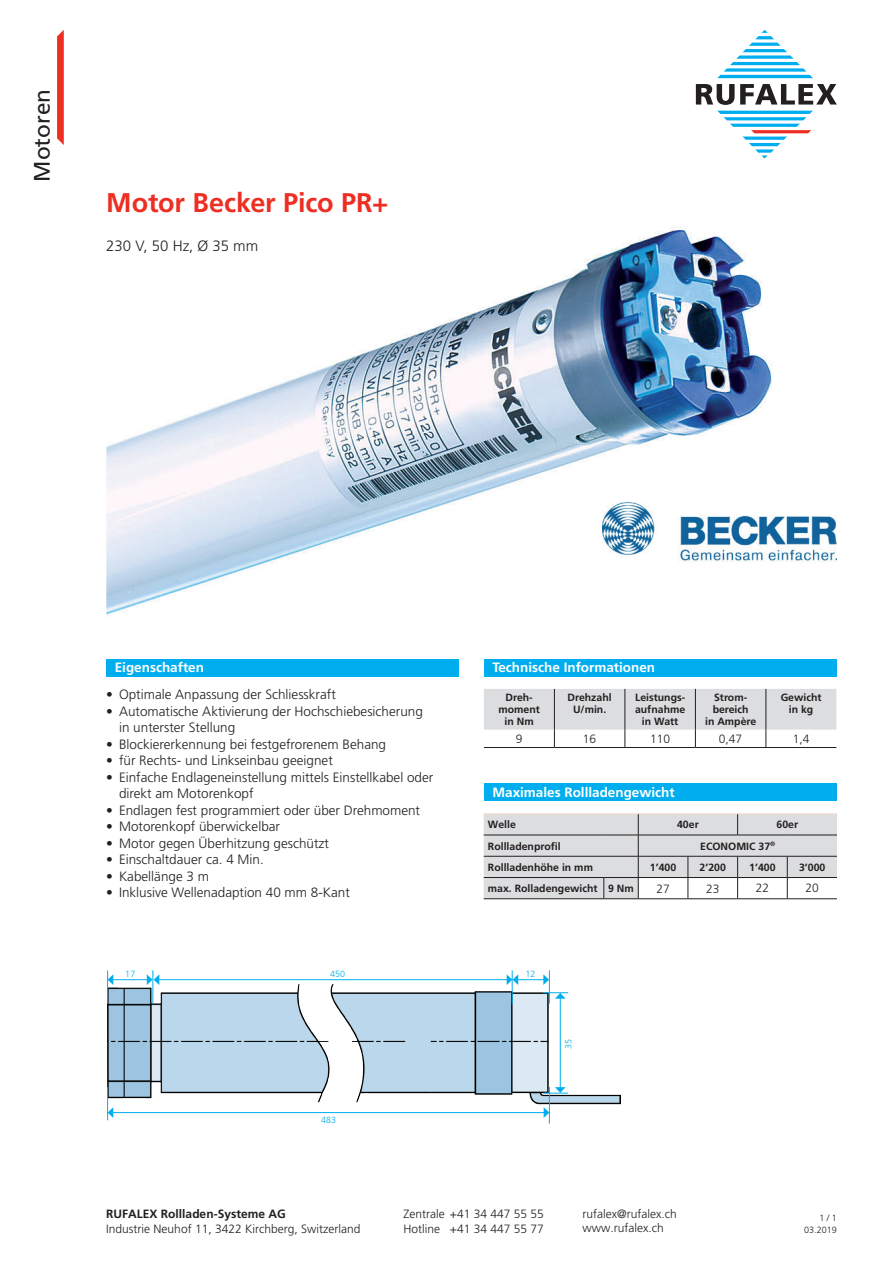
<style>
.page{position:relative;width:893px;height:1263px;background:#fff}
.page>*{position:absolute;margin:0;border:0;box-sizing:border-box;transform-origin:0 0}
.t1{font:700 27px "Frutiger";letter-spacing:-.005em;color:#ee2e22}
.t2{font:23.1px "Frutiger LT Std";letter-spacing:.01em;color:#231f20}
.t3{font:22.5px "Frutiger";color:#231f20}
.t4{font:300 15px "Frutiger";letter-spacing:-.005em;color:#231f20}
.t5{font:300 13.5px/16.5px "Frutiger";color:#231f20}
.t6{font:700 13.5px "Frutiger";color:#fff}
.t7{font:300 12px "Frutiger";color:#231f20}
.t8{font:300 12px/14.2px "Frutiger LT Std";color:#231f20}
.t9{font:700 12px "Frutiger";color:#231f20}
.t10{font:700 10.5px/12px "Frutiger";color:#231f20;text-align:center}
.t11{font:300 9px "Frutiger";color:#00aeef}
.t12{font:300 9px/12px "Frutiger";color:#231f20;text-align:right}
</style>
<div class="page">
<img style="left:107px;top:974px;width:514px;height:138px">
<img style="left:106px;top:226px;width:667px;height:389px">
<hr style="left:112px;top:1112px;width:433px;height:1px;background:#00aeef">
<svg style="left:108px;top:1107px;width:5px;height:11px"></svg>
<svg style="left:544px;top:1107px;width:5px;height:11px"></svg>
<hr style="left:560px;top:998px;width:1px;height:90px;background:#00aeef">
<hr style="left:112px;top:979px;width:36px;height:1px;background:#00aeef">
<svg style="left:108px;top:974px;width:5px;height:11px"></svg>
<hr style="left:158px;top:979px;width:350px;height:1px;background:#00aeef">
<svg style="left:147px;top:974px;width:12px;height:11px"></svg>
<svg style="left:507px;top:974px;width:42px;height:11px"></svg>
<hr style="left:107px;top:1087px;width:1px;height:33px;background:#00aeef">
<hr style="left:107px;top:970px;width:1px;height:33px;background:#00aeef">
<hr style="left:512px;top:970px;width:1px;height:33px;background:#00aeef">
<hr style="left:153px;top:970px;width:1px;height:33px;background:#00aeef">
<hr style="left:549px;top:970px;width:1px;height:33px;background:#00aeef">
<hr style="left:549px;top:1087px;width:1px;height:37px;background:#00aeef">
<svg style="left:543px;top:992px;width:25px;height:7px"></svg>
<svg style="left:543px;top:1087px;width:25px;height:7px"></svg>
<img style="left:602px;top:503px;width:235px;height:66px">
<svg style="left:484px;top:689px;width:352px;height:58px"></svg>
<hr style="left:484px;top:747px;width:70px;height:1px;background:#231f20">
<hr style="left:554px;top:747px;width:71px;height:1px;background:#231f20">
<hr style="left:625px;top:747px;width:70px;height:1px;background:#231f20">
<hr style="left:695px;top:747px;width:71px;height:1px;background:#231f20">
<hr style="left:766px;top:747px;width:70px;height:1px;background:#231f20">
<div style="left:106px;top:659px;width:353px;height:17px;background:#00aeef"></div>
<div style="left:484px;top:659px;width:353px;height:17px;background:#00aeef"></div>
<div style="left:484px;top:784px;width:353px;height:17px;background:#00aeef"></div>
<svg style="left:484px;top:814px;width:353px;height:84px;background:#d8d9da"></svg>
<hr style="left:484px;top:898px;width:120px;height:1px;background:#231f20">
<hr style="left:604px;top:898px;width:34px;height:1px;background:#231f20">
<hr style="left:638px;top:898px;width:50px;height:1px;background:#231f20">
<hr style="left:688px;top:898px;width:50px;height:1px;background:#231f20">
<hr style="left:738px;top:898px;width:49px;height:1px;background:#231f20">
<hr style="left:787px;top:898px;width:50px;height:1px;background:#231f20">
<hr style="left:484px;top:813px;width:120px;height:1px;background:#fddecf">
<hr style="left:604px;top:813px;width:34px;height:1px;background:#fddecf">
<hr style="left:638px;top:813px;width:50px;height:1px;background:#fddecf">
<hr style="left:688px;top:813px;width:50px;height:1px;background:#fddecf">
<hr style="left:738px;top:813px;width:49px;height:1px;background:#fddecf">
<hr style="left:787px;top:813px;width:50px;height:1px;background:#fddecf">
<svg style="left:717px;top:30px;width:96px;height:48px"></svg>
<svg style="left:717px;top:111px;width:96px;height:48px"></svg>
<svg style="left:696px;top:84px;width:141px;height:21px"></svg>
<svg style="left:57px;top:30px;width:7px;height:115px"></svg>
<h3 class="t3" style="left:29px;top:182px;width:94px;rotate:-90deg">Motoren</h3>
<h2 class="t2" style="left:47px;top:100px;width:158px;rotate:90deg">ECONOMIC 37</h2>
<h1 class="t1" style="left:106px;top:187px;width:283px">Motor Becker Pico PR+</h1>
<p class="t4" style="left:106px;top:237px;width:153px">230 V, 50 Hz, Ø 35 mm</p>
<p class="t6" style="left:115px;top:660px;width:91px">Eigenschaften</p>
<p class="t6" style="left:492px;top:660px;width:164px">Technische Informationen</p>
<p class="t5" style="left:106px;top:686px;width:231px">• Optimale Anpassung der Schliesskraft</p>
<p class="t5" style="left:119px;top:703px;width:305px;text-indent:-13px">• Automatische Aktivierung der Hochschiebesicherung in unterster Stellung</p>
<p class="t5" style="left:106px;top:736px;width:281px">• Blockiererkennung bei festgefrorenem Behang</p>
<p class="t5" style="left:106px;top:752px;width:228px">• für Rechts- und Linkseinbau geeignet</p>
<p class="t5" style="left:119px;top:769px;width:316px;text-indent:-13px">• Einfache Endlageneinstellung mittels Einstellkabel oder direkt am Motorenkopf</p>
<p class="t5" style="left:106px;top:802px;width:315px">• Endlagen fest programmiert oder über Drehmoment</p>
<p class="t5" style="left:106px;top:818px;width:175px">• Motorenkopf überwickelbar</p>
<p class="t5" style="left:106px;top:835px;width:224px">• Motor gegen Überhitzung geschützt</p>
<p class="t5" style="left:106px;top:851px;width:159px">• Einschaltdauer ca. 4 Min.</p>
<p class="t5" style="left:106px;top:868px;width:104px">• Kabellänge 3 m</p>
<p class="t5" style="left:106px;top:884px;width:245px">• Inklusive Wellenadaption 40 mm 8-Kant</p>
<p class="t10" style="left:498px;top:691px;width:43px">Dreh&shy;moment in Nm</p>
<p class="t10" style="left:568px;top:691px;width:46px">Drehzahl<br>U/min.</p>
<p class="t10" style="left:635px;top:691px;width:52px">Leistungs&shy;aufnahme in Watt</p>
<p class="t10" style="left:705px;top:691px;width:53px">Strom&shy;bereich<br>in Ampère</p>
<p class="t10" style="left:781px;top:691px;width:42px">Gewicht in kg</p>
<p class="t7" style="left:516px;top:732px;width:8px">9</p>
<p class="t7" style="left:583px;top:732px;width:15px">16</p>
<p class="t7" style="left:650px;top:732px;width:22px">110</p>
<p class="t7" style="left:719px;top:732px;width:25px">0,47</p>
<p class="t7" style="left:793px;top:732px;width:18px">1,4</p>
<p class="t6" style="left:492px;top:784px;width:184px">Maximales Rollladengewicht</p>
<p class="t10" style="left:488px;top:819px;width:30px">Welle</p>
<p class="t10" style="left:677px;top:819px;width:23px">40er</p>
<p class="t10" style="left:777px;top:819px;width:23px">60er</p>
<p class="t10" style="left:488px;top:840px;width:74px">Rollladenprofil</p>
<p class="t10" style="left:700px;top:840px;width:77px">ECONOMIC 37<sup>®</sup></p>
<p class="t10" style="left:488px;top:861px;width:107px">Rollladenhöhe in mm</p>
<p class="t10" style="left:650px;top:861px;width:28px">1’400</p>
<p class="t10" style="left:700px;top:861px;width:28px">2’200</p>
<p class="t10" style="left:749px;top:861px;width:28px">1’400</p>
<p class="t10" style="left:799px;top:861px;width:28px">3’000</p>
<p class="t10" style="left:488px;top:882px;width:147px">max. Rolladengewicht 9 Nm</p>
<p class="t7" style="left:656px;top:882px;width:15px">27</p>
<p class="t7" style="left:706px;top:882px;width:15px">23</p>
<p class="t7" style="left:756px;top:881px;width:15px">22</p>
<p class="t7" style="left:805px;top:881px;width:15px">20</p>
<p class="t11" style="left:125px;top:969px;width:12px">17</p>
<p class="t11" style="left:330px;top:969px;width:17px">450</p>
<p class="t11" style="left:526px;top:969px;width:12px">12</p>
<p class="t11" style="left:321px;top:1115px;width:17px">483</p>
<p class="t11" style="left:563px;top:1049px;width:12px;rotate:-90deg">35</p>
<p class="t9" style="left:106px;top:1207px;width:181px">RUFALEX Rollladen-Systeme AG</p>
<p class="t7" style="left:403px;top:1207px;width:142px">Zentrale +41 34 447 55 55</p>
<p class="t7" style="left:106px;top:1222px;width:256px">Industrie Neuhof 11, 3422 Kirchberg, Switzerland</p>
<p class="t7" style="left:403px;top:1222px;width:142px">Hotline +41 34 447 55 77</p>
<p class="t8" style="left:583px;top:1207px;width:96px">rufalex@rufalex.ch www.rufalex.ch</p>
<p class="t12" style="left:804px;top:1212px;width:34px">1 / 1<br>03.2019</p>
</div>
